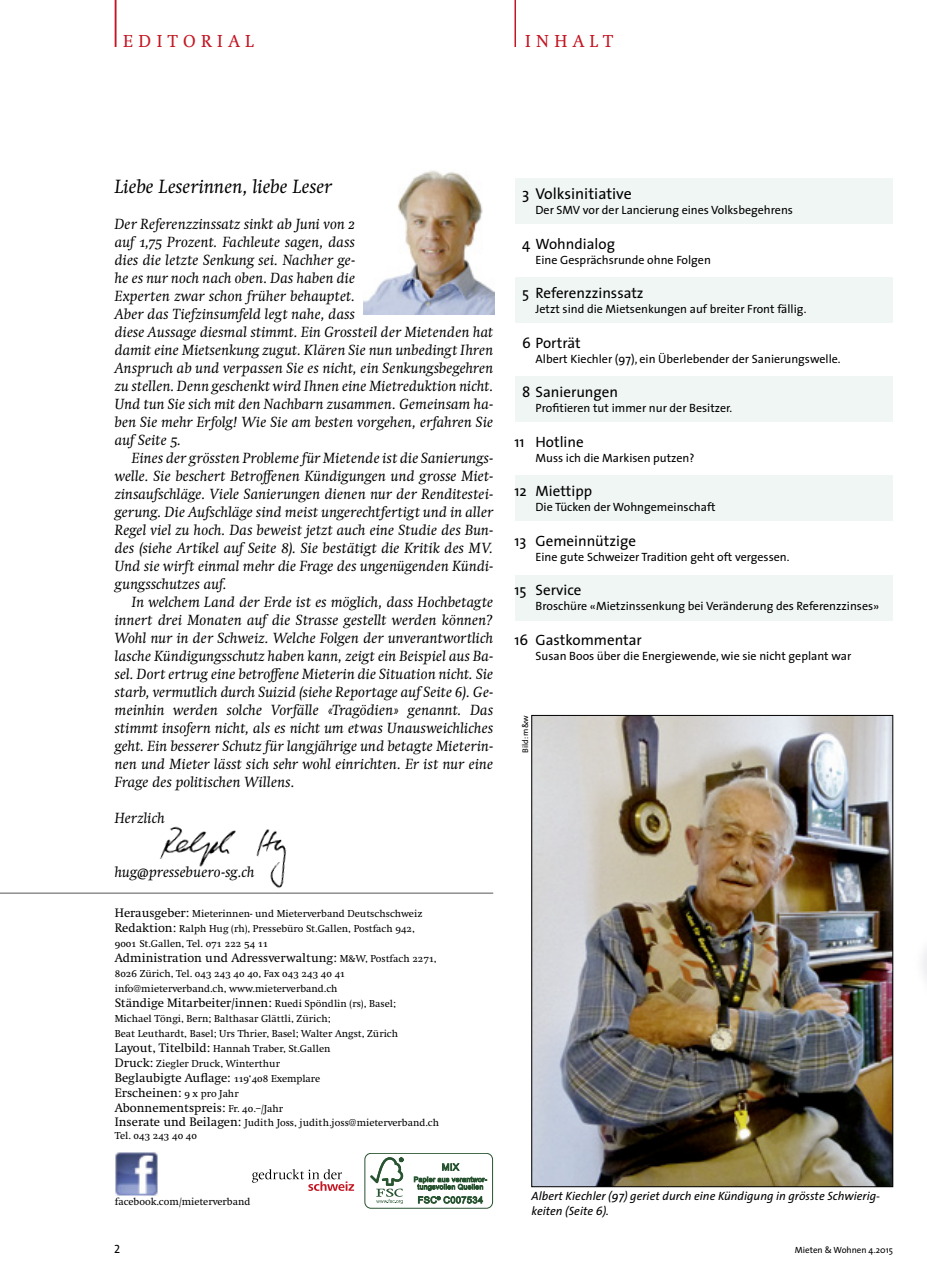
<style>
.page{position:relative;width:927px;height:1276px;background:#fff}
.page>*{position:absolute;margin:0;border:0;box-sizing:border-box;transform-origin:0 0}
.t1{font:italic 19.5px "Swift Neue LT Pro";letter-spacing:.005em;color:#000}
.t2{font:18px "Swift";letter-spacing:.3em;color:#c31622}
.t3{font:15.75px "The Sans";color:#000}
.t4{font:italic 15px/18px "Swift Neue LT Pro";letter-spacing:.015em;color:#000;text-align:justify}
.t5{font:15px "The Sans";color:#000}
.t6{font:12.75px "Swift";color:#000}
.t7{font:12px "The Sans";color:#000}
.t8{font:italic 12px/15px "The Sans";color:#000}
.t9{font:12px "The Sans Caps";color:#000}
.t10{font:10.5px/15px "Swift";color:#000}
.t11{font:9px "The Sans";color:#000}
.t12{font:8.25px "The Sans";color:#000}
.s1{font-size:12.75px}
.s2{font-family:"Swift SC"}
.s3{font-size:10.5px}
.s4{font-family:"Swift SC";font-size:10.5px}
</style>
<div class="page">
<div style="left:364px;top:1153px;width:129px;height:55px;border:1px solid #285431;border-radius:6px"></div>
<svg style="left:370px;top:1157px;width:33px;height:47px"></svg>
<svg style="left:442px;top:1163px;width:17px;height:7px"></svg>
<svg style="left:414px;top:1176px;width:73px;height:27px"></svg>
<img style="left:115px;top:1151px;width:44px;height:45px">
<svg style="left:252px;top:1169px;width:102px;height:22px"></svg>
<hr style="left:0;top:892px;width:493px;height:2px;background:#8f8f8f">
<img style="left:364px;top:170px;width:130px;height:145px">
<div style="left:515px;top:178px;width:378px;height:46px;background:#f0f6f3"></div>
<div style="left:515px;top:277px;width:378px;height:46px;background:#f0f6f3"></div>
<div style="left:515px;top:376px;width:378px;height:46px;background:#f0f6f3"></div>
<div style="left:515px;top:475px;width:378px;height:46px;background:#f0f6f3"></div>
<div style="left:515px;top:575px;width:378px;height:45px;background:#f0f6f3"></div>
<hr style="left:115px;top:0;width:1px;height:47px;background:#c31622">
<hr style="left:514px;top:0;width:2px;height:47px;background:#c31622">
<img style="left:125px;top:826px;width:220px;height:67px">
<img style="left:534px;top:717px;width:357px;height:468px">
<h1 class="t2" style="left:123px;top:31px;width:132px">EDITORIAL</h1>
<h1 class="t2" style="left:525px;top:31px;width:89px">INHALT</h1>
<p class="t1" style="left:115px;top:175px;width:219px">Liebe Leserinnen, liebe Leser</p>
<p class="t4" style="left:115px;top:215px;width:380px;text-align:left">Der Referenzzinssatz sinkt ab Juni von 2<br>auf 1,75 Prozent. Fachleute sagen, dass<br>dies die letzte Senkung sei. Nachher ge-<br>he es nur noch nach oben. Das haben die<br>Experten zwar schon früher behauptet.<br>Aber das Tiefzinsumfeld legt nahe, dass<br>diese Aussage diesmal stimmt. Ein Grossteil der Mietenden hat damit eine Mietsenkung zugut. Klären Sie nun unbedingt Ihren Anspruch ab und verpassen Sie es nicht, ein Senkungsbegehren zu stellen. Denn geschenkt wird Ihnen eine Mietreduktion nicht.<br>Und tun Sie sich mit den Nachbarn zusammen. Gemeinsam ha&shy;ben Sie mehr Erfolg! Wie Sie am besten vorgehen, erfahren Sie auf Seite 5.</p>
<p class="t4" style="left:115px;top:449px;width:380px;text-indent:17px">Eines der grössten Probleme für Mietende ist die Sanierungs&shy;welle. Sie beschert Betroffenen Kündigungen und grosse Miet&shy;zinsaufschläge. Viele Sanierungen dienen nur der Renditestei&shy;gerung. Die Aufschläge sind meist ungerechtfertigt und in aller Regel viel zu hoch. Das beweist jetzt auch eine Studie des Bun&shy;des (siehe Artikel auf Seite 8). Sie bestätigt die Kritik des MV.<br>Und sie wirft einmal mehr die Frage des ungenügenden Kündi&shy;gungsschutzes auf.</p>
<p class="t4" style="left:115px;top:593px;width:380px;text-indent:17px">In welchem Land der Erde ist es möglich, dass Hochbetagte innert drei Monaten auf die Strasse gestellt werden können?<br>Wohl nur in der Schweiz. Welche Folgen der unverantwortlich lasche Kündigungsschutz haben kann, zeigt ein Beispiel aus Ba&shy;sel. Dort ertrug eine betroffene Mieterin die Situation nicht. Sie starb, vermutlich durch Suizid (siehe Reportage auf Seite 6). Ge&shy;meinhin werden solche Vorfälle «Tragödien» genannt. Das stimmt insofern nicht, als es nicht um etwas Unausweichliches geht. Ein besserer Schutz für langjährige und betagte Mieterin&shy;nen und Mieter lässt sich sehr wohl einrichten. Er ist nur eine Frage des politischen Willens.</p>
<p class="t4" style="left:115px;top:809px;width:51px">Herzlich</p>
<p class="t4" style="left:115px;top:863px;width:141px">hug@pressebuero-sg.ch</p>
<p class="t10" style="left:115px;top:906px;width:309px"><span class="s1">Herausgeber:</span> Mieterinnen- und Mieterverband Deutschschweiz</p>
<p class="t10" style="left:115px;top:921px;width:302px"><span class="s1">Redaktion:</span> Ralph Hug (rh), Pressebüro St.Gallen, Postfach <span class="s2">942</span>,<br><span class="s2">9001</span> St.Gallen, Tel. <span class="s2">071 222 54 11</span></p>
<p class="t6" style="left:115px;top:951px;width:323px">Administration und Adressverwaltung: <span class="s3">M&amp;W, Postfach</span> <span class="s4">2271,</span></p>
<p class="t10" style="left:115px;top:966px;width:232px"><span class="s2">8026</span> Zürich, Tel. <span class="s2">043 243 40 40</span>, Fax <span class="s2">043 243 40 41 </span>info@mieterverband.ch, www.mieterverband.ch</p>
<p class="t6" style="left:115px;top:996px;width:283px">Ständige Mitarbeiter/innen: <span class="s3">Ruedi Spöndlin (rs), Basel;</span></p>
<p class="t10" style="left:115px;top:1011px;width:285px">Michael Töngi, Bern; Balthasar Glättli, Zürich;<br>Beat Leuthardt, Basel; Urs Thrier, Basel; Walter Angst, Zürich</p>
<p class="t10" style="left:115px;top:1041px;width:217px"><span class="s1">Layout, Titelbild:</span> Hannah Traber, St.Gallen</p>
<p class="t10" style="left:115px;top:1056px;width:167px"><span class="s1">Druck:</span> Ziegler Druck, Winterthur</p>
<p class="t6" style="left:115px;top:1071px;width:207px">Beglaubigte Auflage: <span class="s4">119‘408</span> <span class="s3">Exemplare</span></p>
<p class="t6" style="left:115px;top:1086px;width:125px">Erscheinen: <span class="s4">9</span> <span class="s3">x pro Jahr</span></p>
<p class="t6" style="left:115px;top:1101px;width:170px">Abonnementspreis: <span class="s3">Fr.</span> <span class="s4">40</span><span class="s3">.–/Jahr</span></p>
<p class="t10" style="left:115px;top:1116px;width:326px;line-height:13.5px"><span class="s1">Inserate und Beilagen:</span> Judith Joss, judith.joss@mieterverband.ch<br>Tel. <span class="s2">043 243 40 40</span></p>
<p class="t10" style="left:115px;top:1194px;width:137px">facebook.com/mieterverband</p>
<p class="t3" style="left:522px;top:181px;width:111px">3 Volksinitiative</p>
<p class="t7" style="left:535px;top:200px;width:259px">Der SMV vor der Lancierung eines Volksbegehrens</p>
<p class="t5" style="left:522px;top:231px;width:95px">4 Wohndialog</p>
<p class="t7" style="left:535px;top:249px;width:177px">Eine Gesprächsrunde ohne Folgen</p>
<p class="t5" style="left:522px;top:280px;width:123px">5 Referenzzinssatz</p>
<p class="t7" style="left:535px;top:299px;width:273px">Jetzt sind die Mietsenkungen auf breiter Front fällig.</p>
<p class="t5" style="left:522px;top:330px;width:60px">6 Porträt</p>
<p class="t7" style="left:535px;top:348px;width:307px">Albert Kiechler (97), ein Überlebender der Sanierungswelle.</p>
<p class="t5" style="left:522px;top:379px;width:98px">8 Sanierungen</p>
<p class="t7" style="left:535px;top:398px;width:198px">Profitieren tut immer nur der Besitzer.</p>
<p class="t5" style="left:514px;top:429px;width:71px">11 Hotline</p>
<p class="t7" style="left:535px;top:447px;width:161px">Muss ich die Markisen putzen?</p>
<p class="t5" style="left:514px;top:478px;width:79px">12 Miettipp</p>
<p class="t7" style="left:535px;top:497px;width:181px">Die Tücken der Wohngemeinschaft</p>
<p class="t5" style="left:514px;top:528px;width:123px">13 Gemeinnützige</p>
<p class="t7" style="left:535px;top:546px;width:256px">Eine gute Schweizer Tradition geht oft vergessen.</p>
<p class="t5" style="left:514px;top:577px;width:68px">15 Service</p>
<p class="t7" style="left:535px;top:596px;width:345px">Broschüre «Mietzinssenkung bei Veränderung des Referenzzinses»</p>
<p class="t5" style="left:514px;top:627px;width:129px">16 Gastkommentar</p>
<p class="t7" style="left:535px;top:645px;width:317px">Susan Boos über die Energiewende, wie sie nicht geplant war</p>
<p class="t12" style="left:519px;top:753px;width:39px;rotate:-90deg">Bild: m&amp;w</p>
<p class="t8" style="left:532px;top:1188px;width:349px">Albert Kiechler (97) geriet durch eine Kündigung in grösste Schwierig&shy;keiten (Seite 6).</p>
<p class="t9" style="left:114px;top:1239px;width:8px">2</p>
<p class="t11" style="left:795px;top:1242px;width:100px">Mieten &amp; Wohnen 4.2015</p>
</div>
